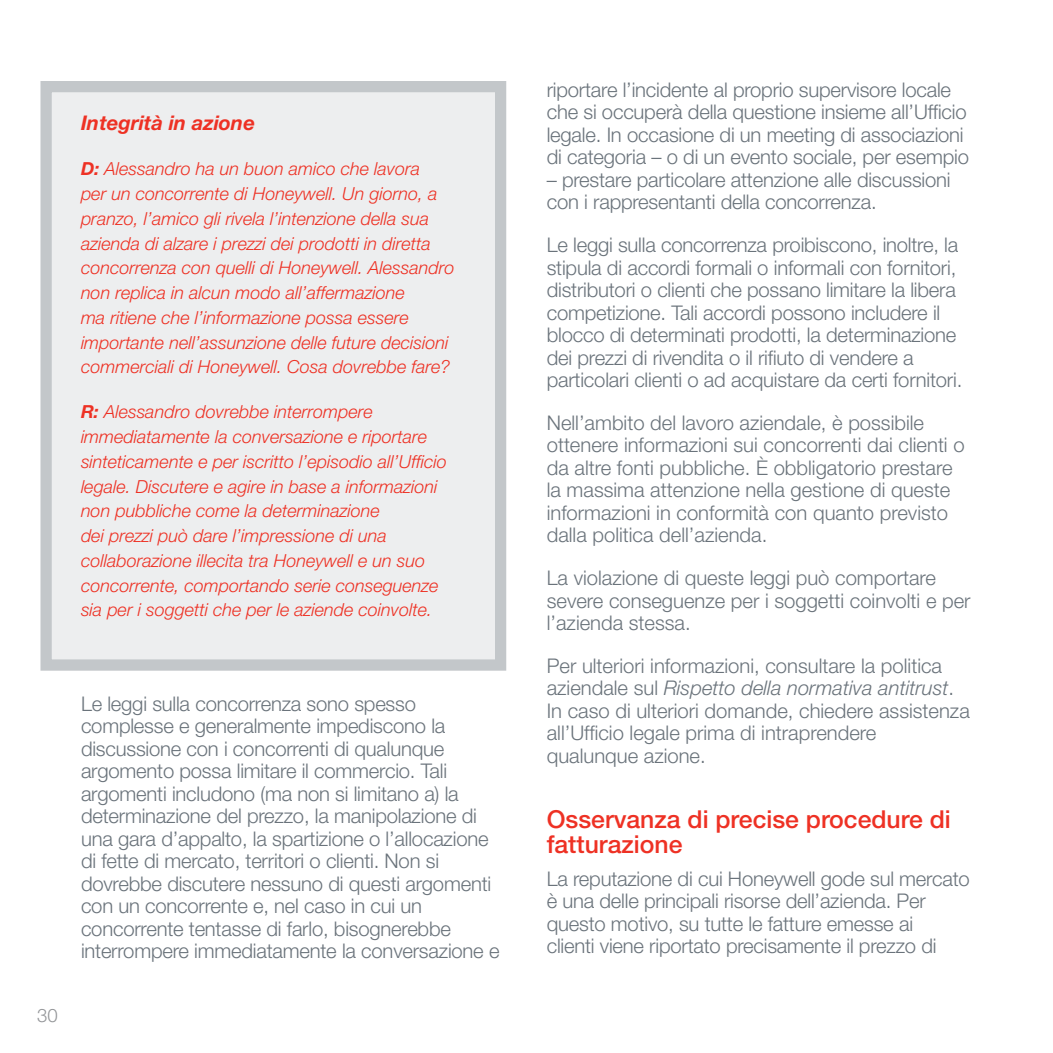
<style>
.page{position:relative;width:1053px;height:1053px;background:#fff}
.page>*{position:absolute;margin:0;border:0;box-sizing:border-box;transform-origin:0 0}
.t1{font:500 24.75px/24.8px "Helvetica Neue";color:#ee3124}
.t2{font:300 20.25px/22.5px "Helvetica Neue";letter-spacing:-.01em;color:#6a737b}
.t3{font:italic 700 20.25px "Helvetica Neue";color:#ee3124}
.t4{font:300 18.45px "Helvetica Neue";color:#939598}
.t5{font:italic 300 18px/24.8px "Helvetica Neue";color:#ee3124}
.s1{font-weight:700}
.s2{font-style:italic}
</style>
<div class="page">
<svg style="left:40px;top:81px;width:467px;height:590px"></svg>
<p class="t3" style="left:81px;top:111px;width:175px">Integrità in azione</p>
<p class="t5" style="left:81px;top:156px;width:375px"><span class="s1">D:</span> Alessandro ha un buon amico che lavora<br>per un concorrente di Honeywell. Un giorno, a pranzo, l’amico gli rivela l’intenzione della sua azienda di alzare i prezzi dei prodotti in diretta concorrenza con quelli di Honeywell. Alessandro non replica in alcun modo all’affermazione<br>ma ritiene che l’informazione possa essere importante nell’assunzione delle future decisioni commerciali di Honeywell. Cosa dovrebbe fare?</p>
<p class="t5" style="left:81px;top:399px;width:367px"><span class="s1">R:</span> Alessandro dovrebbe interrompere immediatamente la conversazione e riportare sinteticamente e per iscritto l’episodio all’Ufficio legale. Discutere e agire in base a informazioni non pubbliche come la determinazione<br>dei prezzi può dare l’impressione di una collaborazione illecita tra Honeywell e un suo concorrente, comportando serie conseguenze sia per i soggetti che per le aziende coinvolte.</p>
<p class="t4" style="left:37px;top:1004px;width:22px">30</p>
<p class="t2" style="left:81px;top:692px;width:420px">Le leggi sulla concorrenza sono spesso complesse e generalmente impediscono la discussione con i concorrenti di qualunque argomento possa limitare il commercio. Tali argomenti includono (ma non si limitano a) la determinazione del prezzo, la manipolazione di una gara d’appalto, la spartizione o l’allocazione di fette di mercato, territori o clienti. Non si dovrebbe discutere nessuno di questi argomenti con un concorrente e, nel caso in cui un concorrente tentasse di farlo, bisognerebbe interrompere immediatamente la conversazione e</p>
<p class="t2" style="left:547px;top:78px;width:424px">riportare l’incidente al proprio supervisore locale che si occuperà della questione insieme all’Ufficio legale. In occasione di un meeting di associazioni di categoria – o di un evento sociale, per esempio</p>
<p class="t2" style="left:547px;top:168px;width:405px">– prestare particolare attenzione alle discussioni con i rappresentanti della concorrenza.</p>
<p class="t2" style="left:547px;top:233px;width:417px">Le leggi sulla concorrenza proibiscono, inoltre, la stipula di accordi formali o informali con fornitori, distributori o clienti che possano limitare la libera competizione. Tali accordi possono includere il blocco di determinati prodotti, la determinazione dei prezzi di rivendita o il rifiuto di vendere a particolari clienti o ad acquistare da certi fornitori.</p>
<p class="t2" style="left:547px;top:411px;width:419px">Nell’ambito del lavoro aziendale, è possibile ottenere informazioni sui concorrenti dai clienti o da altre fonti pubbliche. È obbligatorio prestare la massima attenzione nella gestione di queste informazioni in conformità con quanto previsto dalla politica dell’azienda.</p>
<p class="t2" style="left:547px;top:566px;width:425px">La violazione di queste leggi può comportare severe conseguenze per i soggetti coinvolti e per l’azienda stessa.</p>
<p class="t2" style="left:547px;top:654px;width:425px">Per ulteriori informazioni, consultare la politica aziendale sul <span class="s2">Rispetto della normativa antitrust</span>.<br>In caso di ulteriori domande, chiedere assistenza all’Ufficio legale prima di intraprendere qualunque azione.</p>
<p class="t1" style="left:547px;top:807px;width:406px">Osservanza di precise procedure di fatturazione</p>
<p class="t2" style="left:547px;top:867px;width:425px">La reputazione di cui Honeywell gode sul mercato è una delle principali risorse dell’azienda. Per questo motivo, su tutte le fatture emesse ai<br>clienti viene riportato precisamente il prezzo di</p>
</div>
